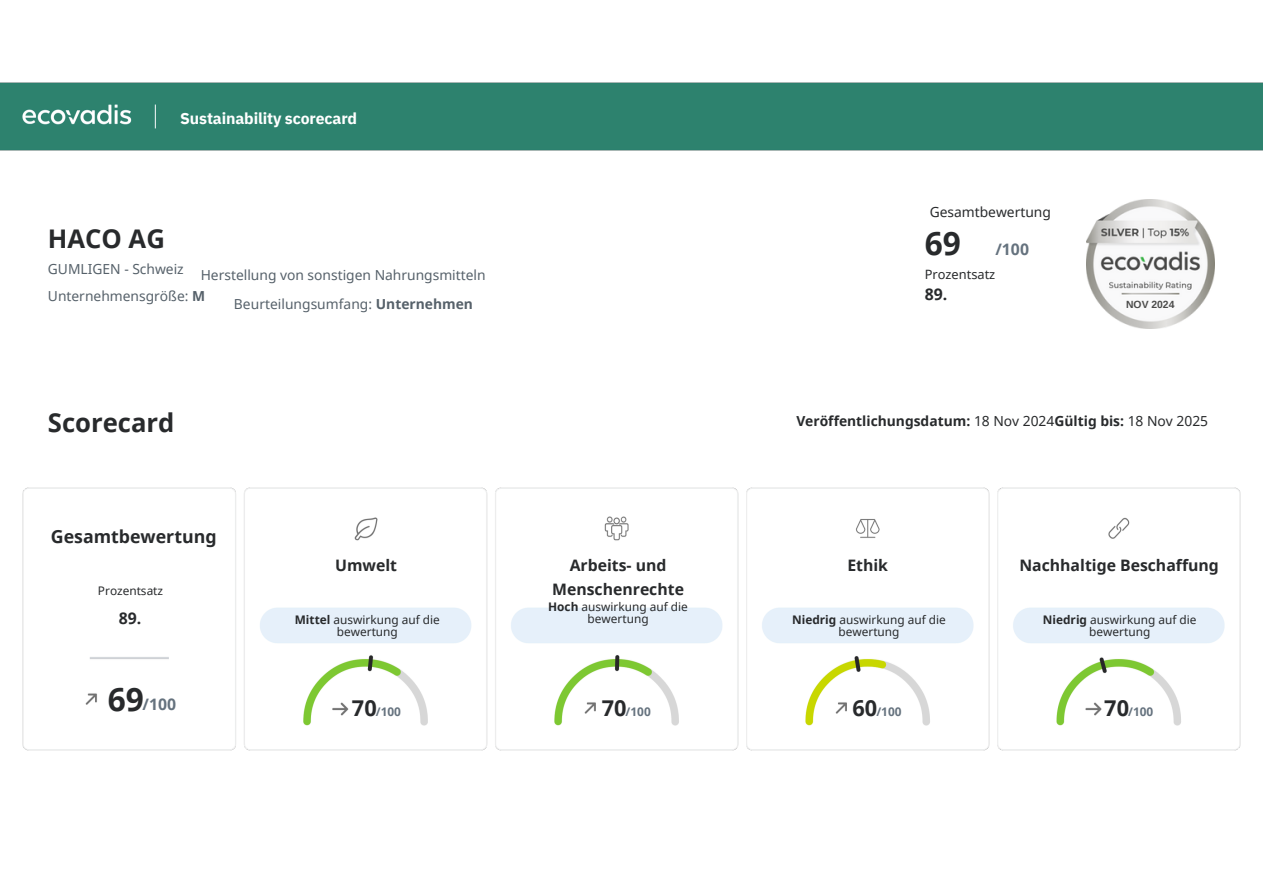
<style>
.page{position:relative;width:1263px;height:894px;background:#fff}
.page>*{position:absolute;margin:0;border:0;box-sizing:border-box;transform-origin:0 0}
.t1{font:700 31.65px "Noto Sans";color:#282a2c}
.t2{font:700 25.65px "Noto Sans";color:#282a2c}
.t3{font:700 21.75px "Noto Sans";color:#282a2c}
.t4{font:700 17.7px "Noto Sans";color:#282a2c}
.t5{font:700 15.75px/23.7px "Noto Sans";color:#282a2c;text-align:center}
.t6{font:700 15.75px "IBM Plex Sans";letter-spacing:-.01em;color:#fff}
.t7{font:700 15.75px "Noto Sans";color:#65727e}
.t8{font:13.8px/27.6px "Noto Sans";color:#56616a}
.t9{font:700 13.8px "Noto Sans";color:#282a2c}
.t10{font:13.8px "Noto Sans";color:#282a2c}
.t11{font:12.9px "Noto Sans";color:#282a2c}
.t12{font:11.85px/11.9px "Noto Sans";color:#282a2c;text-align:center}
.t13{font:700 11.85px "Noto Sans";color:#65727e}
.t14{font:700 10.35px "Liberation Sans";color:#4b4b4a}
.s1{font-weight:700}
.s2{font-weight:400}
</style>
<div class="page">
<img style="left:1087px;top:200px;width:128px;height:128px">
<div style="left:0;top:82px;width:1263px;height:69px;background:#2d826e"></div>
<img style="left:22px;top:487px;width:1219px;height:264px">
<h3 class="t6" style="left:180px;top:108px;width:179px">Sustainability scorecard</h3>
<h5 class="t2" style="left:48px;top:220px;width:119px">HACO AG</h5>
<h5 class="t8" style="left:48px;top:254px;width:159px">GUMLIGEN - Schweiz<br>Unternehmensgröße: <span class="s1">M</span></h5>
<h5 class="t8" style="left:201px;top:261px;width:286px">Herstellung von sonstigen Nahrungsmitteln</h5>
<h3 class="t8" style="left:234px;top:289px;width:241px">Beurteilungsumfang: <span class="s1">Unternehmen</span></h3>
<h5 class="t2" style="left:48px;top:404px;width:128px">Scorecard</h5>
<p class="t4" style="left:51px;top:524px;width:167px">Gesamtbewertung</p>
<p class="t12" style="left:98px;top:584px;width:67px">Prozentsatz</p>
<p class="t5" style="left:119px;top:605px;width:24px">89.</p>
<p class="t5" style="left:335px;top:553px;width:63px">Umwelt</p>
<h3 class="t5" style="left:552px;top:553px;width:133px">Arbeits- und<br>Menschenrechte</h3>
<h3 class="t12" style="left:548px;top:600px;width:141px"><span class="s1">Hoch</span> auswirkung auf die bewertung</h3>
<h3 class="t12" style="left:295px;top:613px;width:147px"><span class="s1">Mittel</span> auswirkung auf die bewertung</h3>
<p class="t10" style="left:930px;top:202px;width:123px">Gesamtbewertung</p>
<h5 class="t1" style="left:925px;top:221px;width:38px">69</h5>
<h5 class="t11" style="left:925px;top:265px;width:72px">Prozentsatz</h5>
<h5 class="t5" style="left:925px;top:282px;width:24px">89.</h5>
<h3 class="t7" style="left:995px;top:238px;width:35px">/100</h3>
<h6 class="t14" style="left:1126px;top:298px;width:50px">NOV 2024</h6>
<p class="t9" style="left:796px;top:411px;width:413px">Veröffentlichungsdatum: <span class="s2">18 Nov 2024</span>Gültig bis: <span class="s2">18 Nov 2025</span></p>
<p class="t5" style="left:847px;top:553px;width:42px">Ethik</p>
<h6 class="t12" style="left:792px;top:613px;width:155px"><span class="s1">Niedrig</span> auswirkung auf die bewertung</h6>
<h3 class="t5" style="left:1019px;top:553px;width:201px">Nachhaltige Beschaffung</h3>
<p class="t12" style="left:1043px;top:613px;width:155px"><span class="s1">Niedrig</span> auswirkung auf die bewertung</p>
<h1 class="t1" style="left:108px;top:677px;width:38px">69</h1>
<h2 class="t7" style="left:143px;top:693px;width:35px">/100</h2>
<p class="t3" style="left:352px;top:692px;width:26px">70</p>
<p class="t3" style="left:602px;top:692px;width:26px">70</p>
<h6 class="t3" style="left:852px;top:692px;width:26px">60</h6>
<h4 class="t3" style="left:1104px;top:692px;width:26px">70</h4>
<h6 class="t13" style="left:376px;top:703px;width:27px">/100</h6>
<p class="t13" style="left:626px;top:703px;width:27px">/100</p>
<p class="t13" style="left:876px;top:703px;width:27px">/100</p>
<h3 class="t13" style="left:1128px;top:703px;width:27px">/100</h3>
</div>
